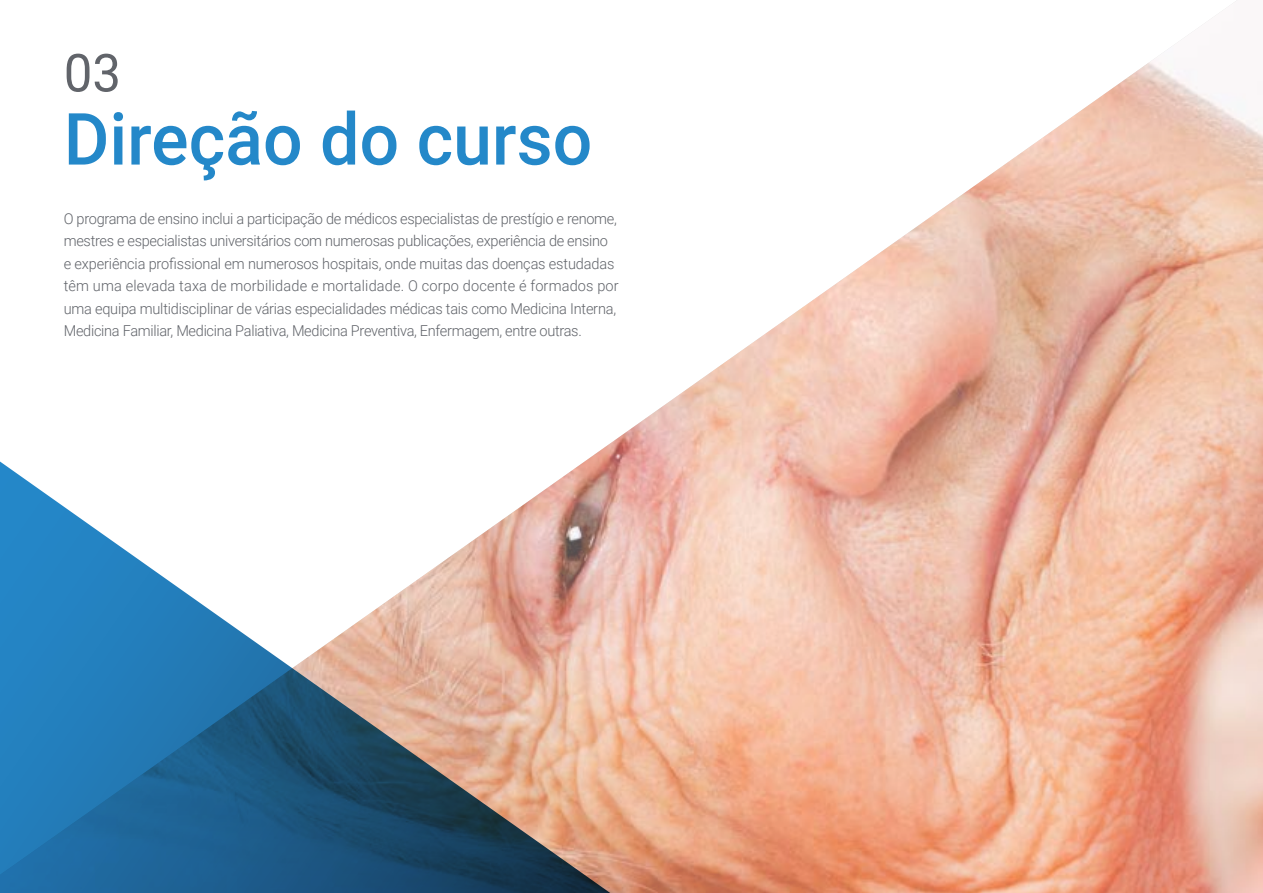
<style>
.page{position:relative;width:1263px;height:893px;background:#fff}
.page>*{position:absolute;margin:0;border:0;box-sizing:border-box;transform-origin:0 0}
.t1{font:500 72px "Roboto";color:#2488c9}
.t2{font:52.5px "Roboto";color:#61646a}
.t3{font:300 15px/22.5px "Roboto";letter-spacing:-.02em;color:#61646a}
</style>
<div class="page">
<img style="left:607px;top:0;width:656px;height:893px">
<svg style="left:0;top:446px;width:640px;height:447px"></svg>
<h2 class="t2" style="left:64px;top:36px;width:59px">03</h2>
<h1 class="t1" style="left:64px;top:89px;width:530px">Direção do curso</h1>
<p class="t3" style="left:64px;top:207px;width:556px">O programa de ensino inclui a participação de médicos especialistas de prestígio e renome, mestres e especialistas universitários com numerosas publicações, experiência de ensino e experiência profissional em numerosos hospitais, onde muitas das doenças estudadas têm uma elevada taxa de morbilidade e mortalidade. O corpo docente é formados por uma equipa multidisciplinar de várias especialidades médicas tais como Medicina Interna, Medicina Familiar, Medicina Paliativa, Medicina Preventiva, Enfermagem, entre outras.</p>
</div>
